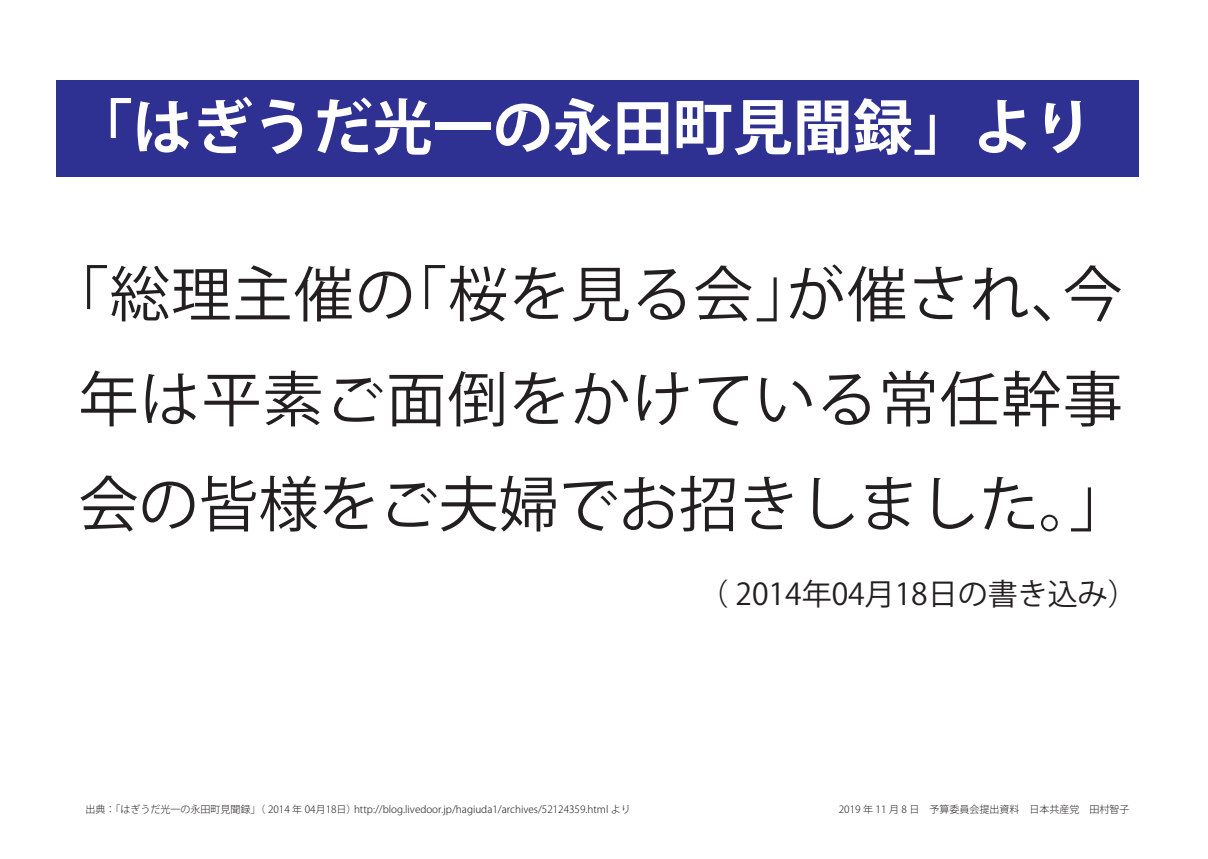
<style>
.page{position:relative;width:1208px;height:859px;background:#fff}
.page>*{position:absolute;margin:0;border:0;box-sizing:border-box;transform-origin:0 0}
.t1{font:60px/105px "Koz Go Pro";letter-spacing:.02em;color:#231f20;text-align:center}
.t2{font:700 60px "Koz Go Pro";color:#fff}
.t3{font:30px "Koz Go Pro";color:#231f20}
.t4{font:300 10px "Koz Go Pro";color:#231f20}
</style>
<div class="page">
<div style="left:57px;top:81px;width:1082px;height:96px;background:#2e3092"></div>
<h1 class="t2" style="left:73px;top:89px;width:1022px">「はぎうだ光一の永田町見聞録」より</h1>
<h1 class="t1" style="left:49px;top:243px;width:1082px">「総理主催の「桜を見る会」が催され、今年は平素ご面倒をかけている常任幹事会の皆様をご夫婦でお招きしました。」</h1>
<h2 class="t3" style="left:698px;top:574px;width:441px">（ 2014年04月18日の書き込み）</h2>
<p class="t4" style="left:86px;top:802px;width:557px">出典：「はぎうだ光一の永田町見聞録」（ 2014 年 04月18日）http://blog.livedoor.jp/hagiuda1/archives/52124359.html より　</p>
<p class="t4" style="left:839px;top:802px;width:292px">2019 年 11 月 8 日　予算委員会提出資料　日本共産党　田村智子</p>
</div>
